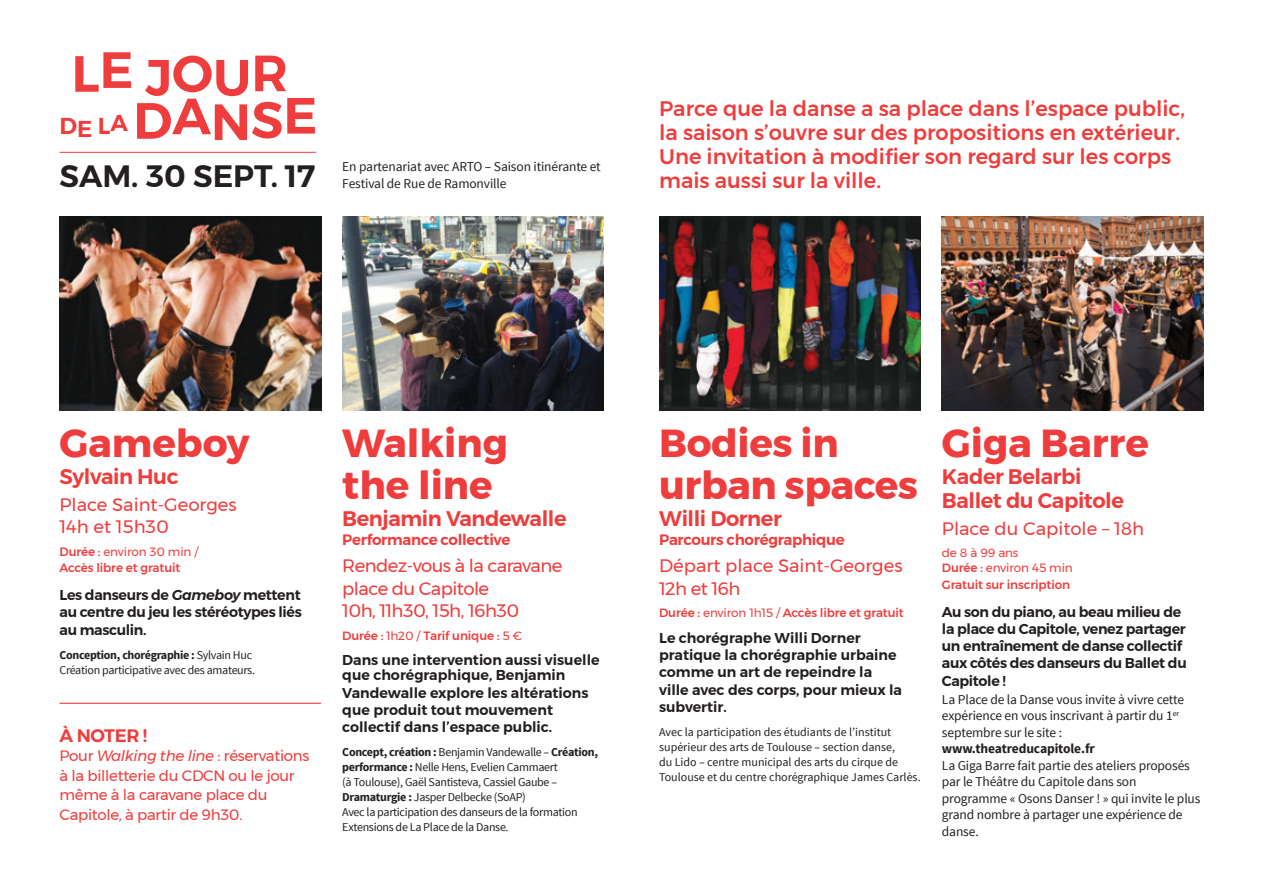
<style>
.page{position:relative;width:1263px;height:893px;background:#fff}
.page>*{position:absolute;margin:0;border:0;box-sizing:border-box;transform-origin:0 0}
.t1{font:600 50.85px "Montserrat";color:#ee3d3c}
.t2{font:700 39px "Montserrat";color:#ee3d3c}
.t3{font:600 30.75px "Montserrat";color:#231f20}
.t4{font:500 21px/24px "Montserrat";color:#ee3d3c}
.t5{font:600 21px "Montserrat";letter-spacing:-.02em;color:#ee3d3c}
.t6{font:18px "Montserrat";color:#ee3d3c}
.t7{font:18px/22.5px "Montserrat";letter-spacing:-.03em;color:#ee3d3c}
.t8{font:600 18px "Montserrat";letter-spacing:-.02em;color:#ee3d3c}
.t9{font:15px/19.5px "Montserrat";letter-spacing:-.02em;color:#ee3d3c}
.t10{font:600 15px "Montserrat";letter-spacing:-.02em;color:#ee3d3c}
.t11{font:600 14.25px/17.2px "Montserrat";color:#231f20}
.t12{font:600 14.25px/17.4px "Montserrat";letter-spacing:-.025em;color:#231f20}
.t13{font:13.5px/16.5px "Source Sans Pro";letter-spacing:-.01em;color:#231f20}
.t14{font:700 13.5px "Source Sans Pro";letter-spacing:-.01em;color:#231f20}
.t15{font:12px/15px "Source Sans Pro";letter-spacing:-.025em;color:#231f20}
.t16{font:12px/15px "Source Sans Pro";color:#231f20}
.t17{font:500 12px "Montserrat";letter-spacing:-.01em;color:#ee3d3c}
.t18{font:12px "Montserrat";letter-spacing:-.01em;color:#ee3d3c}
.t19{font:700 12px "Source Sans Pro";letter-spacing:-.025em;color:#231f20}
.s1{font-size:22.95px}
.s2{font-weight:500}
.s3{font-style:italic}
.s4{font-weight:400}
.s5{font-weight:700}
</style>
<div class="page">
<img style="left:342px;top:217px;width:262px;height:194px">
<img style="left:60px;top:217px;width:261px;height:194px">
<hr style="left:60px;top:152px;width:256px;height:1px;background:#ee3d3c">
<hr style="left:60px;top:703px;width:261px;height:1px;background:#ee3d3c">
<img style="left:942px;top:217px;width:261px;height:194px">
<img style="left:659px;top:217px;width:262px;height:194px">
<p class="t1" style="left:71px;top:33px;width:218px">LE JOUR</p>
<p class="t1" style="left:60px;top:80px;width:259px"><span class="s1">DE LA</span> DANSE</p>
<p class="t3" style="left:60px;top:152px;width:257px">SAM. 30 SEPT. 17</p>
<p class="t13" style="left:342px;top:158px;width:260px;line-height:17.2px">En partenariat avec ARTO – Saison itinérante et<br>Festival de Rue de Ramonville</p>
<p class="t4" style="left:659px;top:96px;width:527px">Parce que la danse a sa place dans l’espace public, la saison s’ouvre sur des propositions en extérieur.</p>
<p class="t4" style="left:659px;top:144px;width:513px">Une invitation à modifier son regard sur les corps mais aussi sur la ville.</p>
<p class="t2" style="left:60px;top:412px;width:192px">Gameboy</p>
<p class="t5" style="left:60px;top:460px;width:121px">Sylvain Huc</p>
<p class="t6" style="left:60px;top:491px;width:179px">Place Saint-Georges</p>
<p class="t6" style="left:60px;top:513px;width:111px">14h et 15h30</p>
<p class="t18" style="left:60px;top:542px;width:140px"><span class="s2">Durée :</span> environ 30 min /</p>
<p class="t17" style="left:60px;top:559px;width:122px">Accès libre et gratuit</p>
<p class="t12" style="left:60px;top:586px;width:243px">Les danseurs de <span class="s3">Gameboy</span> mettent</p>
<p class="t12" style="left:60px;top:604px;width:244px">au centre du jeu les stéréotypes liés au masculin.</p>
<p class="t19" style="left:60px;top:648px;width:194px">Conception, chorégraphie : <span class="s4">Sylvain Huc</span></p>
<p class="t15" style="left:60px;top:663px;width:197px">Création participative avec des amateurs.</p>
<p class="t8" style="left:60px;top:721px;width:89px">À NOTER !</p>
<p class="t9" style="left:60px;top:746px;width:251px">Pour <span class="s3">Walking the line</span> : réservations à la billetterie du CDCN ou le jour même à la caravane place du<br>Capitole, à partir de 9h30.</p>
<p class="t2" style="left:342px;top:412px;width:167px">Walking</p>
<p class="t2" style="left:342px;top:454px;width:152px">the line</p>
<p class="t5" style="left:342px;top:502px;width:226px">Benjamin Vandewalle</p>
<p class="t10" style="left:342px;top:528px;width:169px">Performance collective</p>
<p class="t7" style="left:342px;top:554px;width:222px">Rendez-vous à la caravane place du Capitole</p>
<p class="t7" style="left:342px;top:599px;width:178px">10h, 11h30, 15h, 16h30</p>
<p class="t17" style="left:342px;top:626px;width:181px">Durée : <span class="s4">1h20 /</span> Tarif unique : <span class="s4">5 €</span></p>
<p class="t11" style="left:342px;top:653px;width:259px;line-height:15px">Dans une intervention aussi visuelle que chorégraphique, Benjamin</p>
<p class="t11" style="left:342px;top:684px;width:248px">Vandewalle explore les altérations que produit tout mouvement collectif dans l’espace public.</p>
<p class="t15" style="left:342px;top:745px;width:257px"><span class="s5">Concept, création :</span> Benjamin Vandewalle – <span class="s5">Création, performance :</span> Nelle Hens, Evelien Cammaert<br>(à Toulouse), Gaël Santisteva, Cassiel Gaube – <span class="s5">Dramaturgie :</span> Jasper Delbecke (SoAP)</p>
<p class="t15" style="left:342px;top:805px;width:237px">Avec la participation des danseurs de la formation<br>Extensions de La Place de la Danse.</p>
<p class="t2" style="left:659px;top:412px;width:181px">Bodies in</p>
<p class="t2" style="left:659px;top:454px;width:260px">urban spaces</p>
<p class="t5" style="left:659px;top:502px;width:124px">Willi Dorner</p>
<p class="t10" style="left:659px;top:528px;width:187px">Parcours chorégraphique</p>
<p class="t6" style="left:659px;top:552px;width:245px">Départ place Saint-Georges</p>
<p class="t6" style="left:659px;top:575px;width:83px">12h et 16h</p>
<p class="t17" style="left:659px;top:604px;width:246px">Durée : <span class="s4">environ 1h15 /</span> Accès libre et gratuit</p>
<p class="t11" style="left:659px;top:629px;width:244px">Le chorégraphe Willi Dorner pratique la chorégraphie urbaine comme un art de repeindre la ville avec des corps, pour mieux la subvertir.</p>
<p class="t16" style="left:659px;top:724px;width:263px">Avec la participation des étudiants de l’institut supérieur des arts de Toulouse – section danse,<br>du Lido – centre municipal des arts du cirque de Toulouse et du centre chorégraphique James Carlès.</p>
<p class="t2" style="left:942px;top:412px;width:208px">Giga Barre</p>
<p class="t5" style="left:942px;top:460px;width:141px">Kader Belarbi</p>
<p class="t5" style="left:942px;top:484px;width:184px">Ballet du Capitole</p>
<p class="t6" style="left:942px;top:515px;width:204px">Place du Capitole – 18h</p>
<p class="t18" style="left:942px;top:544px;width:78px">de 8 à 99 ans</p>
<p class="t18" style="left:942px;top:559px;width:132px"><span class="s2">Durée :</span> environ 45 min</p>
<p class="t17" style="left:942px;top:575px;width:130px">Gratuit sur inscription</p>
<p class="t12" style="left:942px;top:603px;width:246px">Au son du piano, au beau milieu de la place du Capitole, venez partager un entraînement de danse collectif aux côtés des danseurs du Ballet du<br>Capitole !</p>
<p class="t13" style="left:942px;top:691px;width:244px">La Place de la Danse vous invite à vivre cette expérience en vous inscrivant à partir du 1<sup>er </sup>septembre sur le site :</p>
<p class="t14" style="left:942px;top:740px;width:154px">www.theatreducapitole.fr</p>
<p class="t13" style="left:942px;top:757px;width:260px">La Giga Barre fait partie des ateliers proposés par le Théâtre du Capitole dans son programme « Osons Danser ! » qui invite le plus grand nombre à partager une expérience de danse.</p>
</div>
